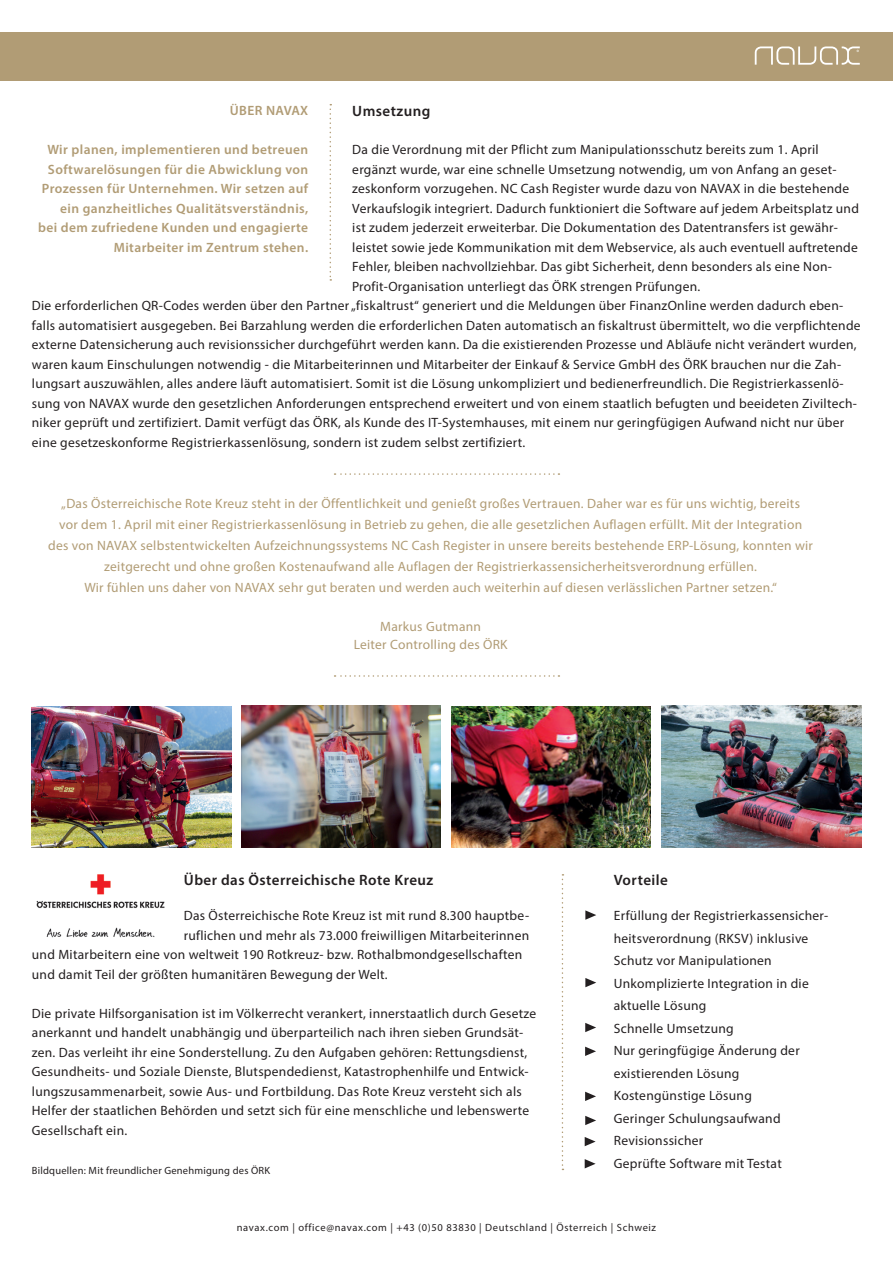
<style>
.page{position:relative;width:893px;height:1263px;background:#fff}
.page>*{position:absolute;margin:0;border:0;box-sizing:border-box;transform-origin:0 0}
.t1{font:600 15px "Myriad Pro";letter-spacing:.03em;color:#231f20}
.t2{font:13.5px/19.5px "Myriad Pro";letter-spacing:.02em;color:#231f20}
.t3{font:13.5px/21px "Myriad Pro";letter-spacing:.02em;color:#b19c75;text-align:center}
.t4{font:600 13.5px/19.5px "Myriad Pro";letter-spacing:.03em;color:#b19c75;text-align:right}
.t5{font:10.5px "Myriad Pro";letter-spacing:.055em;color:#231f20}
.t6{font:10.5px "Myriad Pro";letter-spacing:.02em;color:#231f20}
</style>
<div class="page">
<svg style="left:585px;top:910px;width:11px;height:10px"></svg>
<svg style="left:585px;top:978px;width:11px;height:9px"></svg>
<img style="left:241px;top:705px;width:199px;height:142px">
<img style="left:452px;top:706px;width:199px;height:142px">
<img style="left:662px;top:705px;width:199px;height:143px">
<img style="left:32px;top:706px;width:199px;height:142px">
<svg style="left:335px;top:473px;width:224px;height:2px"></svg>
<svg style="left:335px;top:675px;width:224px;height:2px"></svg>
<svg style="left:562px;top:874px;width:1px;height:296px"></svg>
<svg style="left:330px;top:104px;width:1px;height:177px"></svg>
<svg style="left:585px;top:1023px;width:11px;height:9px"></svg>
<svg style="left:585px;top:1047px;width:11px;height:9px"></svg>
<svg style="left:585px;top:1092px;width:11px;height:9px"></svg>
<svg style="left:585px;top:1116px;width:11px;height:9px"></svg>
<svg style="left:585px;top:1137px;width:11px;height:9px"></svg>
<svg style="left:585px;top:1159px;width:11px;height:9px"></svg>
<div style="left:0;top:32px;width:893px;height:48px;background:#b19c75"></div>
<svg style="left:755px;top:46px;width:105px;height:19px"></svg>
<img style="left:36px;top:874px;width:129px;height:64px">
<p class="t4" style="left:230px;top:100px;width:80px">ÜBER NAVAX</p>
<p class="t4" style="left:38px;top:139px;width:272px">Wir planen, implementieren und betreuen Softwarelösungen für die Abwicklung von Prozessen für Unternehmen. Wir setzen auf ein ganzheitliches Qualitätsverständnis, bei dem zufriedene Kunden und engagierte Mitarbeiter im Zentrum stehen.</p>
<p class="t2" style="left:352px;top:140px;width:508px">Da die Verordnung mit der Pflicht zum Manipulationsschutz bereits zum 1. April ergänzt wurde, war eine schnelle Umsetzung notwendig, um von Anfang an geset&shy;zeskonform vorzugehen. NC Cash Register wurde dazu von NAVAX in die bestehende Verkaufslogik integriert. Dadurch funktioniert die Software auf jedem Arbeitsplatz und ist zudem jederzeit erweiterbar. Die Dokumentation des Datentransfers ist gewähr&shy;leistet sowie jede Kommunikation mit dem Webservice, als auch eventuell auftretende Fehler, bleiben nachvollziehbar. Das gibt Sicherheit, denn besonders als eine Non-</p>
<p class="t1" style="left:352px;top:102px;width:80px">Umsetzung</p>
<p class="t2" style="left:32px;top:276px;width:830px;text-indent:320px">Profit-Organisation unterliegt das ÖRK strengen Prüfungen.<br>Die erforderlichen QR-Codes werden über den Partner „fiskaltrust“ generiert und die Meldungen über FinanzOnline werden dadurch eben&shy;falls automatisiert ausgegeben. Bei Barzahlung werden die erforderlichen Daten automatisch an fiskaltrust übermittelt, wo die verpflichtende externe Datensicherung auch revisionssicher durchgeführt werden kann. Da die existierenden Prozesse und Abläufe nicht verändert wurden, waren kaum Einschulungen notwendig - die Mitarbeiterinnen und Mitarbeiter der Einkauf &amp; Service GmbH des ÖRK brauchen nur die Zah&shy;lungsart auszuwählen, alles andere läuft automatisiert. Somit ist die Lösung unkompliziert und bedienerfreundlich. Die Registrierkassenlö&shy;sung von NAVAX wurde den gesetzlichen Anforderungen entsprechend erweitert und von einem staatlich befugten und beeideten Ziviltech&shy;niker geprüft und zertifiziert. Damit verfügt das ÖRK, als Kunde des IT-Systemhauses, mit einem nur geringfügigen Aufwand nicht nur über eine gesetzeskonforme Registrierkassenlösung, sondern ist zudem selbst zertifiziert.</p>
<p class="t3" style="left:48px;top:493px;width:766px">„Das Österreichische Rote Kreuz steht in der Öffentlichkeit und genießt großes Vertrauen. Daher war es für uns wichtig, bereits<br>vor dem 1. April mit einer Registrierkassenlösung in Betrieb zu gehen, die alle gesetzlichen Auflagen erfüllt. Mit der Integration des von NAVAX selbstentwickelten Aufzeichnungssystems NC Cash Register in unsere bereits bestehende ERP-Lösung, konnten wir zeitgerecht und ohne großen Kostenaufwand alle Auflagen der Registrierkassensicherheitsverordnung erfüllen.<br>Wir fühlen uns daher von NAVAX sehr gut beraten und werden auch weiterhin auf diesen verlässlichen Partner setzen.“</p>
<p class="t3" style="left:354px;top:617px;width:155px;line-height:18px">Markus Gutmann<br>Leiter Controlling des ÖRK</p>
<p class="t1" style="left:184px;top:871px;width:251px">Über das Österreichische Rote Kreuz</p>
<p class="t1" style="left:614px;top:871px;width:56px">Vorteile</p>
<p class="t2" style="left:614px;top:904px;width:216px;line-height:22.5px">Erfüllung der Registrierkassensicher&shy;heitsverordnung (RKSV) inklusive<br>Schutz vor Manipulationen<br>Unkomplizierte Integration in die aktuelle Lösung<br>Schnelle Umsetzung<br>Nur geringfügige Änderung der existierenden Lösung<br>Kostengünstige Lösung<br>Geringer Schulungsaufwand<br>Revisionssicher<br>Geprüfte Software mit Testat</p>
<p class="t2" style="left:184px;top:906px;width:347px">Das Österreichische Rote Kreuz ist mit rund 8.300 hauptbe-</p>
<p class="t2" style="left:184px;top:925px;width:347px">ruflichen und mehr als 73.000 freiwilligen Mitarbeiterinnen</p>
<p class="t2" style="left:32px;top:945px;width:492px">und Mitarbeitern eine von weltweit 190 Rotkreuz- bzw. Rothalbmondgesellschaften</p>
<p class="t2" style="left:32px;top:964px;width:357px">und damit Teil der größten humanitären Bewegung der Welt.</p>
<p class="t2" style="left:32px;top:1003px;width:506px">Die private Hilfsorganisation ist im Völkerrecht verankert, innerstaatlich durch Gesetze anerkannt und handelt unabhängig und überparteilich nach ihren sieben Grundsät&shy;zen. Das verleiht ihr eine Sonderstellung. Zu den Aufgaben gehören: Rettungsdienst, Gesundheits- und Soziale Dienste, Blutspendedienst, Katastrophenhilfe und Entwick&shy;lungszusammenarbeit, sowie Aus- und Fortbildung. Das Rote Kreuz versteht sich als Helfer der staatlichen Behörden und setzt sich für eine menschliche und lebenswerte Gesellschaft ein.</p>
<p class="t6" style="left:32px;top:1164px;width:240px">Bildquellen: Mit freundlicher Genehmigung des ÖRK</p>
<p class="t5" style="left:237px;top:1221px;width:421px">navax.com | office@navax.com | +43 (0)50 83830 | Deutschland | Österreich | Schweiz</p>
</div>
